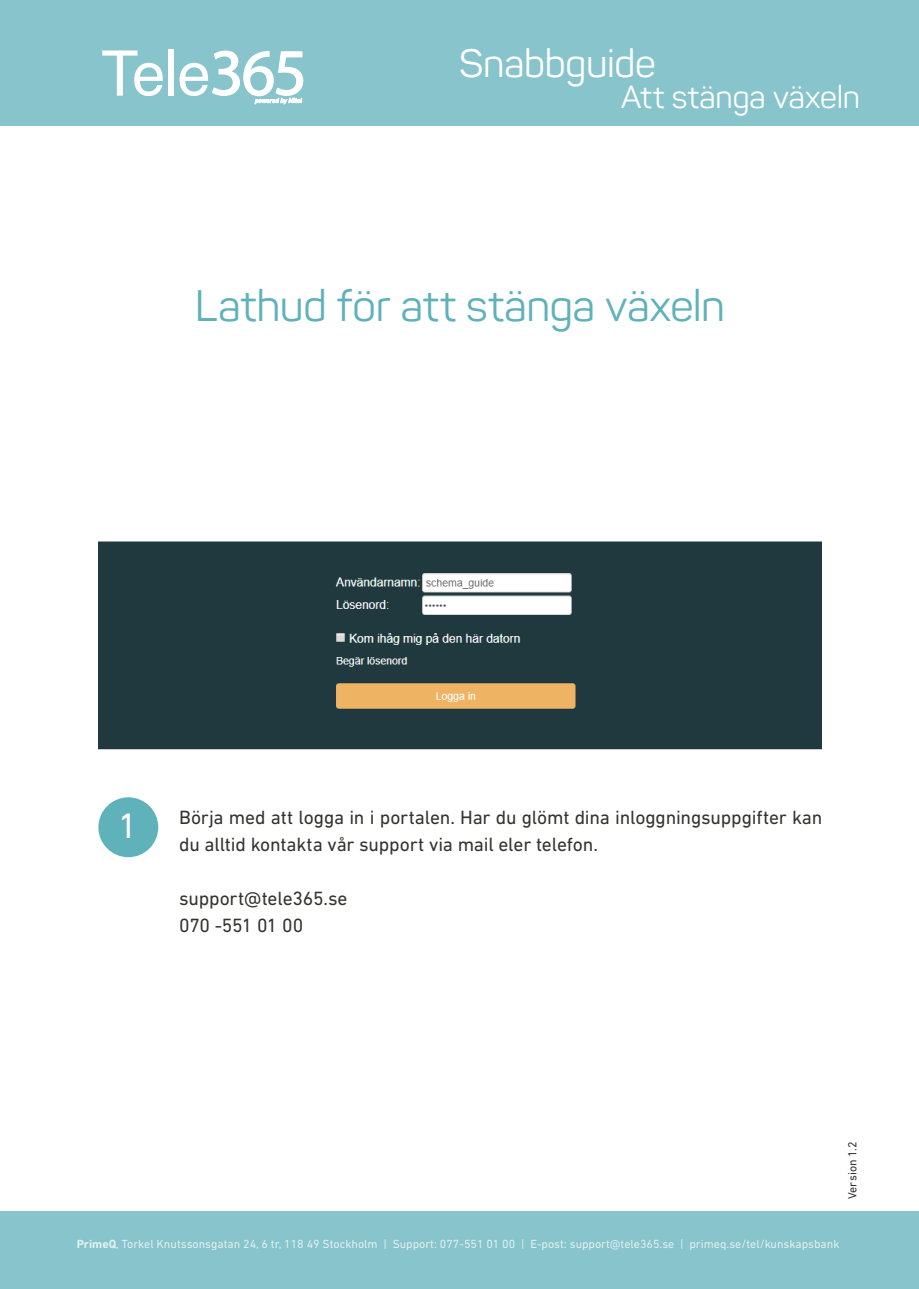
<style>
.page{position:relative;width:919px;height:1289px;background:#fff}
.page>*{position:absolute;margin:0;border:0;box-sizing:border-box;transform-origin:0 0}
.t1{font:43.5px "Panton";color:#5fb1ba}
.t2{font:39px "Panton";letter-spacing:-.01em;color:#fff}
.t3{font:36px "DIN Next LT Pro";color:#fff}
.t4{font:31.5px "Panton";letter-spacing:-.005em;color:#fff}
.t5{font:19.5px/27px "DIN Next LT Pro";letter-spacing:-.01em;color:#353332}
.t6{font:12px "DIN Next LT Pro";color:#fff}
.t7{font:12px "DIN Next LT Pro";letter-spacing:.01em;color:#353332}
.s1{font-weight:700}
</style>
<div class="page">
<div style="left:0;top:0;width:918px;height:125px;background:#87c4cb"></div>
<div style="left:168px;top:49px;width:6px;height:47px;background:#fff"></div>
<svg style="left:102px;top:50px;width:61px;height:46px"></svg>
<svg style="left:179px;top:50px;width:125px;height:55px"></svg>
<img style="left:98px;top:541px;width:723px;height:209px">
<div style="left:98px;top:797px;width:60px;height:60px;background:#5fb1ba;border-radius:50%"></div>
<div style="left:0;top:1211px;width:918px;height:77px;background:#87c4cb"></div>
<h2 class="t2" style="left:459px;top:39px;width:198px">Snabbguide</h2>
<h3 class="t4" style="left:621px;top:78px;width:240px">Att stänga växeln</h3>
<h1 class="t1" style="left:195px;top:278px;width:531px">Lathud för att stänga växeln</h1>
<h3 class="t3" style="left:118px;top:805px;width:21px">1</h3>
<p class="t5" style="left:179px;top:803px;width:644px">Börja med att logga in i portalen. Har du glömt dina inloggningsuppgifter kan du alltid kontakta vår support via mail eler telefon.</p>
<p class="t5" style="left:179px;top:884px;width:170px">support@tele365.se<br>070 -551 01 00</p>
<p class="t7" style="left:845px;top:1199px;width:60px;rotate:-90deg">Version 1.2</p>
<p class="t6" style="left:77px;top:1236px;width:764px"><span class="s1">PrimeQ</span>, Torkel Knutssonsgatan 24, 6 tr, 118 49 Stockholm | Support: 077-551 01 00 | E-post: support@tele365.se | primeq.se/tel/kunskapsbank</p>
</div>
